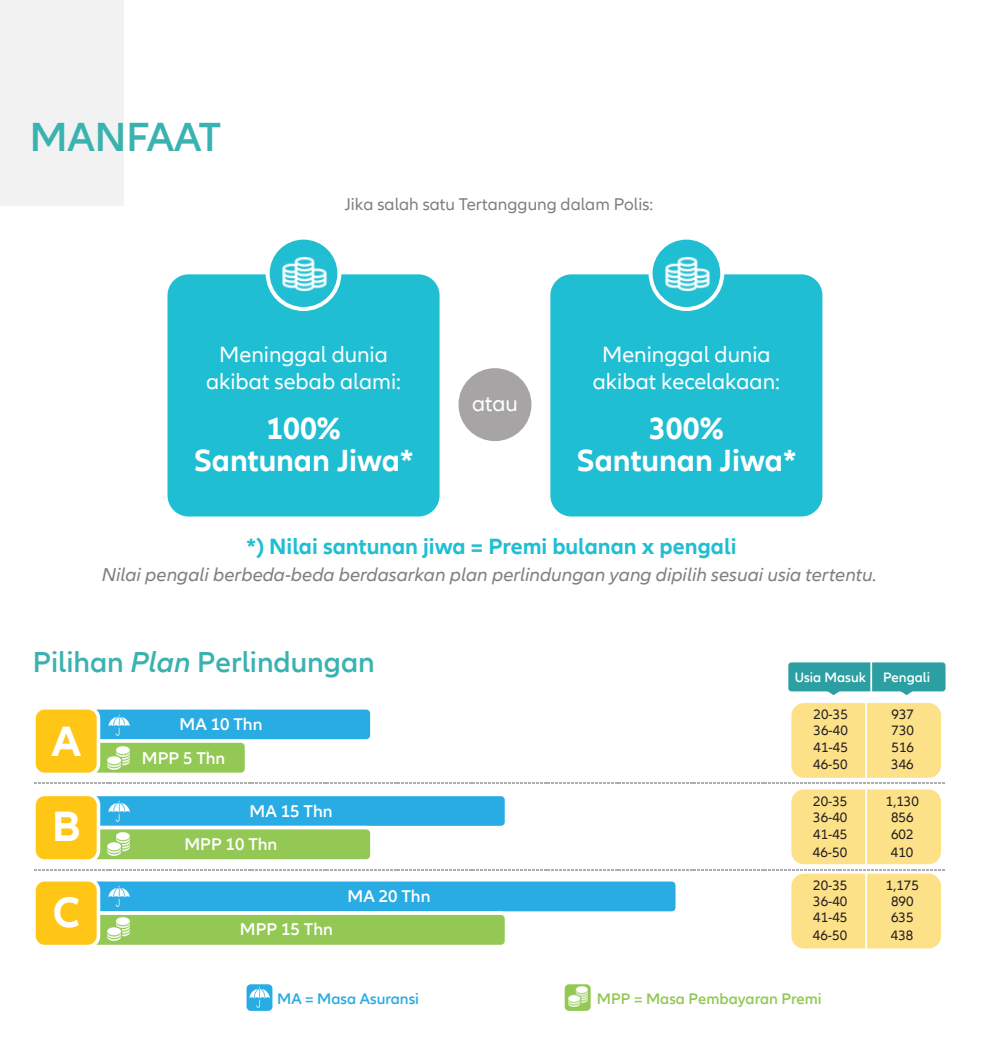
<style>
.page{position:relative;width:983px;height:1042px;background:#fff}
.page>*{position:absolute;margin:0;border:0;box-sizing:border-box;transform-origin:0 0}
.t1{font:700 43.75px/85.6px "Allianz Neo";color:#fff;text-align:justify}
.t2{font:600 41.82px "Allianz Neo";color:#3ab2af}
.t3{font:700 31.5px/31.5px "Allianz Neo";color:#fff;text-align:center}
.t4{font:600 29.75px "Allianz Neo";color:#3ab2af}
.t5{font:22.75px/27.3px "Allianz Neo";color:#fff;text-align:center}
.t6{font:700 22.75px "Allianz Neo";color:#20bed3}
.t7{font:italic 19.25px "Allianz Neo";color:#7f7f7f}
.t8{font:600 17.5px "Allianz Neo";color:#fff}
.t9{font:17.5px "Allianz Neo";color:#7f7f7f}
.t10{font:600 15.75px "Allianz Neo";color:#93c854}
.t11{font:600 15.75px "Allianz Neo";color:#29ace3}
.t12{font:14px "Allianz Neo";color:#231f20}
.t13{font:600 14px "Allianz Neo";color:#fff}
.s1{font-style:italic}
</style>
<div class="page">
<div style="left:0;top:0;width:123px;height:206px;background:#f2f2f2"></div>
<div style="left:167px;top:274px;width:272px;height:242px;background:#20bed3;border-radius:21px"></div>
<div style="left:550px;top:274px;width:272px;height:242px;background:#20bed3;border-radius:21px"></div>
<svg style="left:267px;top:238px;width:72px;height:71px"></svg>
<div style="left:265px;top:236px;width:76px;height:75px;border:4px solid #fff;border-radius:50%"></div>
<img style="left:280px;top:255px;width:48px;height:36px">
<svg style="left:650px;top:238px;width:72px;height:71px"></svg>
<div style="left:648px;top:236px;width:76px;height:75px;border:4px solid #fff;border-radius:50%"></div>
<img style="left:663px;top:255px;width:48px;height:36px">
<div style="left:458px;top:368px;width:73px;height:73px;background:#a6a4a4;border-radius:50%"></div>
<div style="left:81px;top:708px;width:291px;height:33px;background:#29ace3;border-radius:6px"></div>
<div style="left:79px;top:706px;width:294px;height:37px;border:4px solid #fff;border-radius:6px"></div>
<div style="left:81px;top:741px;width:165px;height:33px;background:#93c854;border-radius:6px"></div>
<div style="left:79px;top:739px;width:169px;height:37px;border:4px solid #fff;border-radius:6px"></div>
<div style="left:34px;top:708px;width:64px;height:66px;background:#ffc615;border-radius:11px"></div>
<div style="left:32px;top:706px;width:68px;height:70px;border:4px solid #fff;border-radius:11px"></div>
<div style="left:81px;top:794px;width:425px;height:33px;background:#29ace3;border-radius:6px"></div>
<div style="left:79px;top:792px;width:429px;height:37px;border:4px solid #fff;border-radius:6px"></div>
<div style="left:81px;top:827px;width:291px;height:34px;background:#93c854;border-radius:6px"></div>
<div style="left:79px;top:826px;width:294px;height:37px;border:4px solid #fff;border-radius:6px"></div>
<div style="left:34px;top:794px;width:64px;height:67px;background:#ffc615;border-radius:11px"></div>
<div style="left:32px;top:792px;width:68px;height:71px;border:4px solid #fff;border-radius:11px"></div>
<div style="left:81px;top:880px;width:596px;height:33px;background:#29ace3;border-radius:6px"></div>
<div style="left:79px;top:878px;width:600px;height:37px;border:4px solid #fff;border-radius:6px"></div>
<div style="left:81px;top:913px;width:425px;height:33px;background:#93c854;border-radius:6px"></div>
<div style="left:79px;top:911px;width:429px;height:37px;border:4px solid #fff;border-radius:6px"></div>
<div style="left:34px;top:880px;width:64px;height:66px;background:#ffc615;border-radius:11px"></div>
<div style="left:32px;top:878px;width:68px;height:70px;border:4px solid #fff;border-radius:11px"></div>
<div style="left:788px;top:662px;width:157px;height:29px;background:#2c9fa2;border-radius:3px"></div>
<svg style="left:825px;top:691px;width:16px;height:4px"></svg>
<svg style="left:898px;top:691px;width:16px;height:4px"></svg>
<div style="left:791px;top:703px;width:149px;height:75px;background:#fde189;border-radius:12px"></div>
<div style="left:791px;top:789px;width:149px;height:75px;background:#fde189;border-radius:12px"></div>
<div style="left:791px;top:874px;width:149px;height:74px;background:#fde189;border-radius:12px"></div>
<img style="left:109px;top:714px;width:21px;height:21px">
<img style="left:107px;top:746px;width:23px;height:23px">
<img style="left:109px;top:800px;width:21px;height:21px">
<img style="left:107px;top:832px;width:23px;height:23px">
<img style="left:109px;top:886px;width:21px;height:20px">
<img style="left:107px;top:918px;width:23px;height:22px">
<hr style="left:870px;top:660px;width:1px;height:35px;background:#fff">
<hr style="left:865px;top:698px;width:1px;height:259px;background:#fff">
<svg style="left:35px;top:783px;width:909px;height:1px"></svg>
<svg style="left:35px;top:869px;width:909px;height:1px"></svg>
<svg style="left:564px;top:984px;width:26px;height:27px"></svg>
<div style="left:246px;top:984px;width:26px;height:27px;background:#29ace3;border-radius:4px"></div>
<img style="left:249px;top:986px;width:21px;height:21px">
<img style="left:568px;top:987px;width:19px;height:19px">
<h2 class="t2" style="left:30px;top:113px;width:193px">MANFAAT</h2>
<p class="t9" style="left:345px;top:194px;width:310px">Jika salah satu Tertanggung dalam Polis:</p>
<h3 class="t5" style="left:206px;top:341px;width:196px">Meninggal dunia akibat sebab alami:</h3>
<h3 class="t3" style="left:194px;top:414px;width:221px">100%<br>Santunan Jiwa*</h3>
<h3 class="t5" style="left:472px;top:390px;width:47px">atau</h3>
<h3 class="t5" style="left:592px;top:341px;width:189px">Meninggal dunia akibat kecelakaan:</h3>
<h3 class="t3" style="left:576px;top:414px;width:221px">300%<br>Santunan Jiwa*</h3>
<h3 class="t6" style="left:246px;top:533px;width:491px">*) Nilai santunan jiwa = Premi bulanan x pengali</h3>
<h3 class="t7" style="left:102px;top:564px;width:776px">Nilai pengali berbeda-beda berdasarkan plan perlindungan yang dipilih sesuai usia tertentu.</h3>
<h3 class="t4" style="left:33px;top:645px;width:343px">Pilihan <span class="s1">Plan</span> Perlindungan</h3>
<h1 class="t1" style="left:52px;top:699px;width:31px">A B C</h1>
<p class="t8" style="left:179px;top:714px;width:84px">MA 10 Thn</p>
<p class="t8" style="left:142px;top:748px;width:85px">MPP 5 Thn</p>
<p class="t8" style="left:249px;top:801px;width:84px">MA 15 Thn</p>
<p class="t8" style="left:184px;top:834px;width:94px">MPP 10 Thn</p>
<p class="t8" style="left:240px;top:919px;width:94px">MPP 15 Thn</p>
<p class="t8" style="left:347px;top:886px;width:84px">MA 20 Thn</p>
<p class="t13" style="left:794px;top:669px;width:137px">Usia Masuk Pengali</p>
<p class="t12" style="left:813px;top:706px;width:36px">20-35</p>
<p class="t12" style="left:891px;top:706px;width:24px">937</p>
<p class="t12" style="left:813px;top:722px;width:36px">36-40</p>
<p class="t12" style="left:891px;top:722px;width:24px">730</p>
<p class="t12" style="left:813px;top:739px;width:36px">41-45</p>
<p class="t12" style="left:891px;top:739px;width:24px">516</p>
<p class="t12" style="left:813px;top:757px;width:36px">46-50</p>
<p class="t12" style="left:891px;top:757px;width:24px">346</p>
<p class="t12" style="left:813px;top:794px;width:36px">20-35</p>
<p class="t12" style="left:885px;top:794px;width:34px">1,130</p>
<p class="t12" style="left:813px;top:810px;width:36px">36-40</p>
<p class="t12" style="left:890px;top:810px;width:24px">856</p>
<p class="t12" style="left:813px;top:826px;width:36px">41-45</p>
<p class="t12" style="left:890px;top:826px;width:24px">602</p>
<p class="t12" style="left:812px;top:844px;width:36px">46-50</p>
<p class="t12" style="left:890px;top:844px;width:24px">410</p>
<p class="t12" style="left:813px;top:877px;width:36px">20-35</p>
<p class="t12" style="left:885px;top:877px;width:34px">1,175</p>
<p class="t12" style="left:813px;top:893px;width:36px">36-40</p>
<p class="t12" style="left:890px;top:893px;width:24px">890</p>
<p class="t12" style="left:813px;top:909px;width:36px">41-45</p>
<p class="t12" style="left:890px;top:909px;width:24px">635</p>
<p class="t12" style="left:812px;top:927px;width:36px">46-50</p>
<p class="t12" style="left:890px;top:927px;width:24px">438</p>
<p class="t11" style="left:277px;top:990px;width:143px">MA = Masa Asuransi</p>
<p class="t10" style="left:597px;top:990px;width:226px">MPP = Masa Pembayaran Premi</p>
</div>
